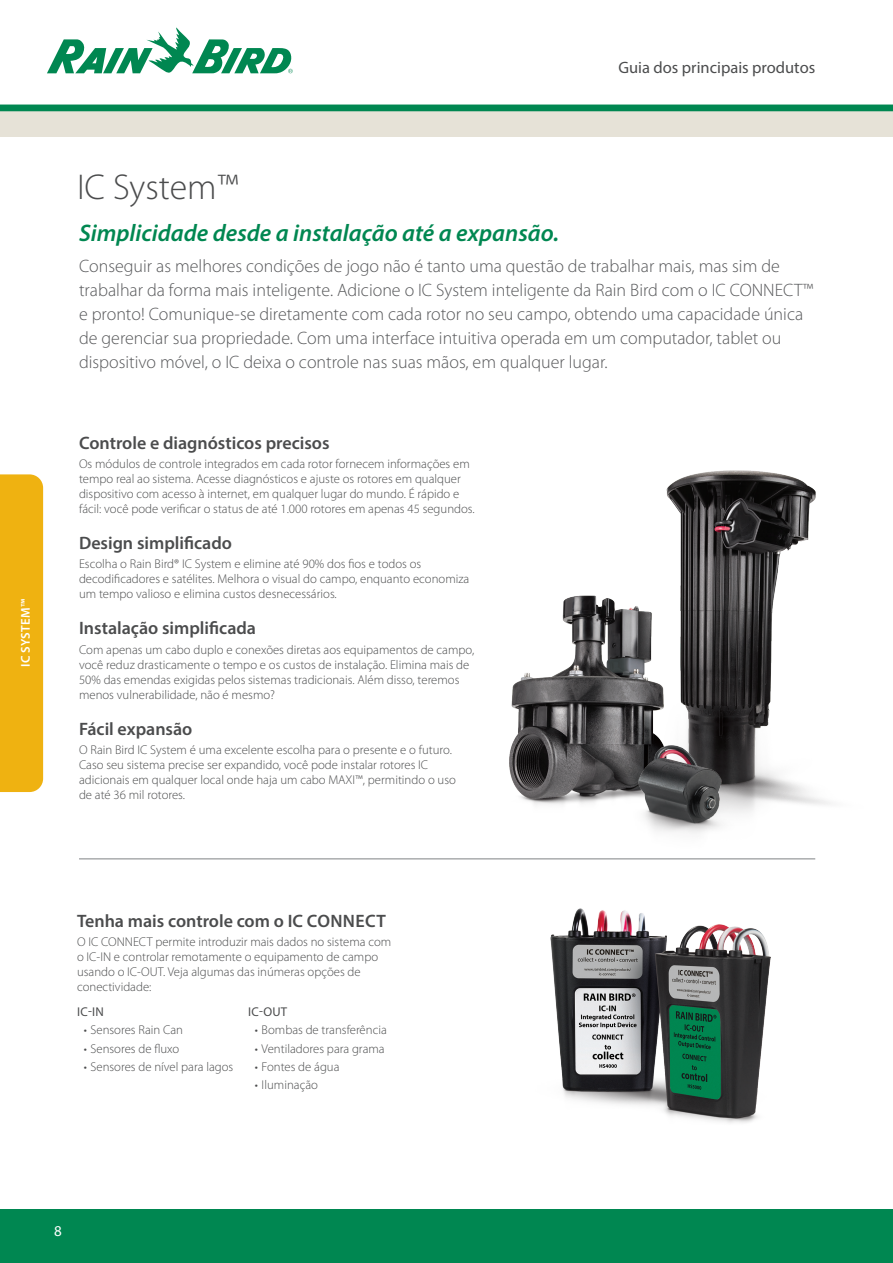
<style>
.page{position:relative;width:893px;height:1263px;background:#fff}
.page>*{position:absolute;margin:0;border:0;box-sizing:border-box;transform-origin:0 0}
.Intro_Head{font:300 36px "Myriad Pro";color:#4b4c4d}
.Intro_Subhead{font:italic 600 24px "Myriad Pro";color:#008751}
.Intro_Body{font:300 18px/24px "Myriad Pro";color:#57585a}
.Subhead{font:600 18px "Myriad Pro";color:#4b4c4d}
.t1{font:16.5px "Myriad Pro";color:#4b4c4d}
.t2{font:15px "Myriad Pro";color:#fff}
.Body_8_5_10{font:300 12.75px/15px "Myriad Pro";color:#4b4c4d}
.Specs_Category_Subhe{font:12.75px "Myriad Pro";letter-spacing:.02em;color:#4b4c4d}
.Specs_Category_Subhe-2{font:600 12.75px "Myriad Pro";letter-spacing:.02em;color:#fff}
</style>
<div class="page">
<div style="left:0;top:112px;width:893px;height:25px;background:#e6e2d7"></div>
<div style="left:0;top:105px;width:893px;height:6px;background:#008751"></div>
<svg style="left:47px;top:27px;width:246px;height:46px"></svg>
<div style="left:0;top:1209px;width:893px;height:54px;background:#008751"></div>
<img style="left:454px;top:470px;width:377px;height:390px">
<img style="left:621px;top:725px;width:163px;height:123px">
<hr style="left:79px;top:859px;width:736px;height:1px;background:#808285">
<div style="left:0;top:474px;width:43px;height:318px;background:#efb211"></div>
<img style="left:510px;top:858px;width:274px;height:265px">
<p class="Specs_Category_Subhe-2" style="left:17px;top:667px;width:69px;rotate:-90deg">IC SYSTEM™</p>
<p class="Intro_Head" style="left:77px;top:166px;width:163px">IC System™</p>
<p class="t1" style="left:618px;top:58px;width:198px">Guia dos principais produtos</p>
<p class="Intro_Subhead" style="left:79px;top:217px;width:482px">Simplicidade desde a instalação até a expansão.</p>
<p class="Intro_Body" style="left:79px;top:253px;width:736px">Conseguir as melhores condições de jogo não é tanto uma questão de trabalhar mais, mas sim de trabalhar da forma mais inteligente. Adicione o IC System inteligente da Rain Bird com o IC CONNECT™ e pronto! Comunique-se diretamente com cada rotor no seu campo, obtendo uma capacidade única de gerenciar sua propriedade. Com uma interface intuitiva operada em um computador, tablet ou dispositivo móvel, o IC deixa o controle nas suas mãos, em qualquer lugar.</p>
<p class="Subhead" style="left:79px;top:431px;width:252px">Controle e diagnósticos precisos</p>
<p class="Body_8_5_10" style="left:79px;top:456px;width:397px">Os módulos de controle integrados em cada rotor fornecem informações em tempo real ao sistema. Acesse diagnósticos e ajuste os rotores em qualquer dispositivo com acesso à internet, em qualquer lugar do mundo. É rápido e fácil: você pode verificar o status de até 1.000 rotores em apenas 45 segundos.</p>
<p class="Subhead" style="left:79px;top:532px;width:155px">Design simplificado</p>
<p class="Body_8_5_10" style="left:79px;top:556px;width:392px">Escolha o Rain Bird® IC System e elimine até 90% dos fios e todos os decodificadores e satélites. Melhora o visual do campo, enquanto economiza um tempo valioso e elimina custos desnecessários.</p>
<p class="Subhead" style="left:79px;top:617px;width:179px">Instalação simplificada</p>
<p class="Body_8_5_10" style="left:79px;top:642px;width:397px">Com apenas um cabo duplo e conexões diretas aos equipamentos de campo, você reduz drasticamente o tempo e os custos de instalação. Elimina mais de 50% das emendas exigidas pelos sistemas tradicionais. Além disso, teremos menos vulnerabilidade, não é mesmo?</p>
<p class="Subhead" style="left:79px;top:717px;width:115px">Fácil expansão</p>
<p class="Body_8_5_10" style="left:79px;top:742px;width:378px">O Rain Bird IC System é uma excelente escolha para o presente e o futuro.<br>Caso seu sistema precise ser expandido, você pode instalar rotores IC adicionais em qualquer local onde haja um cabo MAXI™, permitindo o uso de até 36 mil rotores.</p>
<p class="Subhead" style="left:77px;top:909px;width:310px">Tenha mais controle com o IC CONNECT</p>
<p class="Body_8_5_10" style="left:77px;top:934px;width:316px">O IC CONNECT permite introduzir mais dados no sistema com o IC-IN e controlar remotamente o equipamento de campo usando o IC-OUT. Veja algumas das inúmeras opções de conectividade:</p>
<p class="Specs_Category_Subhe" style="left:77px;top:1004px;width:28px">IC-IN</p>
<p class="Body_8_5_10" style="left:84px;top:1022px;width:101px">• Sensores Rain Can</p>
<p class="Body_8_5_10" style="left:84px;top:1041px;width:97px">• Sensores de fluxo</p>
<p class="Body_8_5_10" style="left:84px;top:1059px;width:151px">• Sensores de nível para lagos</p>
<p class="Specs_Category_Subhe" style="left:248px;top:1004px;width:41px">IC-OUT</p>
<p class="Body_8_5_10" style="left:255px;top:1022px;width:133px">• Bombas de transferência</p>
<p class="Body_8_5_10" style="left:255px;top:1041px;width:131px">• Ventiladores para grama</p>
<p class="Body_8_5_10" style="left:255px;top:1059px;width:86px">• Fontes de água</p>
<p class="Body_8_5_10" style="left:255px;top:1077px;width:65px">• Iluminação</p>
<p class="t2" style="left:54px;top:1222px;width:9px">8</p>
</div>
